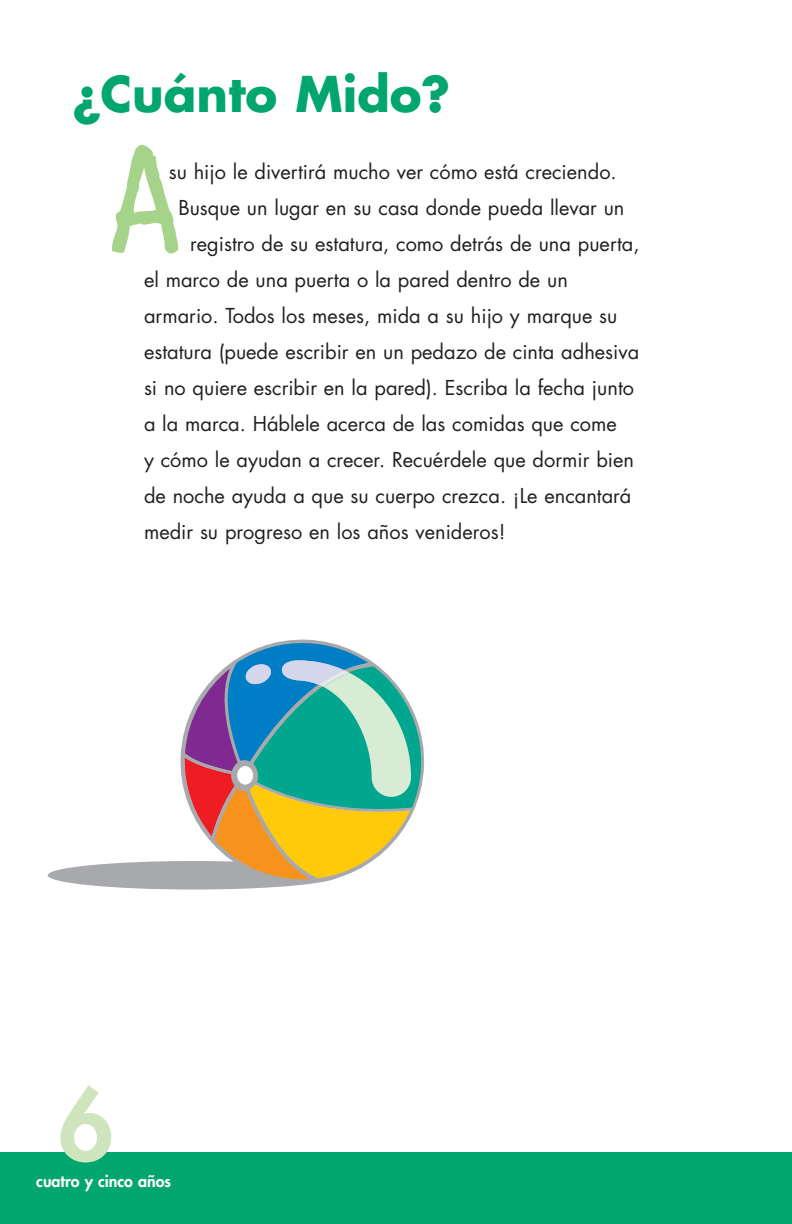
<style>
.page{position:relative;width:792px;height:1224px;background:#fff}
.page>*{position:absolute;margin:0;border:0;box-sizing:border-box;transform-origin:0 0}
.t1{font:800 96px "Futura";color:#cee5bd}
.t2{font:700 48px "Futura";color:#00a66e}
.t3{font:20px "Futura";color:#231f20}
.t4{font:800 16px "Futura";color:#fff}
</style>
<div class="page">
<div style="left:0;top:1152px;width:791px;height:72px;background:#00a66e"></div>
<img style="left:112px;top:144px;width:67px;height:110px">
<div style="left:48px;top:861px;width:292px;height:29px;background:#a8a9ad;border-radius:50%"></div>
<svg style="left:183px;top:641px;width:241px;height:240px"></svg>
<h2 class="t2" style="left:72px;top:72px;width:380px">¿Cuánto Mido?</h2>
<p class="t3" style="left:169px;top:162px;width:450px">su hijo le divertirá mucho ver cómo está creciendo.</p>
<p class="t3" style="left:178px;top:198px;width:448px">Busque un lugar en su casa donde pueda llevar un</p>
<p class="t3" style="left:190px;top:234px;width:451px">registro de su estatura, como detrás de una puerta,</p>
<p class="t3" style="left:144px;top:270px;width:425px">el marco de una puerta o la pared dentro de un</p>
<p class="t3" style="left:144px;top:306px;width:475px">armario. Todos los meses, mida a su hijo y marque su</p>
<p class="t3" style="left:144px;top:342px;width:497px">estatura (puede escribir en un pedazo de cinta adhesiva</p>
<p class="t3" style="left:144px;top:378px;width:492px">si no quiere escribir en la pared). Escriba la fecha junto</p>
<p class="t3" style="left:144px;top:414px;width:474px">a la marca. Háblele acerca de las comidas que come</p>
<p class="t3" style="left:144px;top:450px;width:492px">y cómo le ayudan a crecer. Recuérdele que dormir bien</p>
<p class="t3" style="left:144px;top:486px;width:489px">de noche ayuda a que su cuerpo crezca. ¡Le encantará</p>
<p class="t3" style="left:144px;top:522px;width:363px">medir su progreso en los años venideros!</p>
<h1 class="t1" style="left:58px;top:1079px;width:57px">6</h1>
<p class="t4" style="left:36px;top:1174px;width:136px">cuatro y cinco años</p>
</div>
